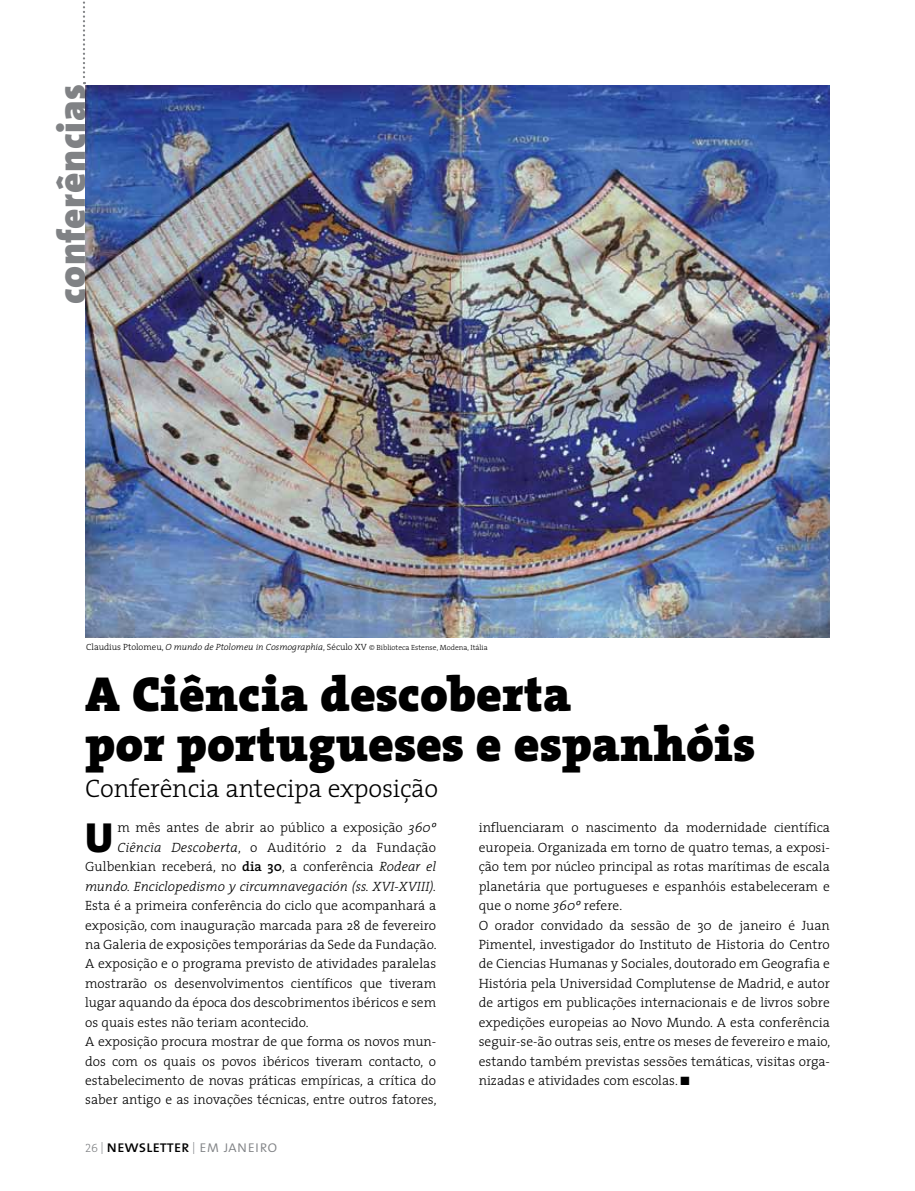
<style>
.page{position:relative;width:915px;height:1191px;background:#fff}
.page>*{position:absolute;margin:0;border:0;box-sizing:border-box;transform-origin:0 0}
.t1{font:900 49.5px/49.5px "The Serif";color:#000}
.t2{font:42.3px "The Sans Black Caps";color:#000}
.t3{font:900 39px "The Sans";letter-spacing:.015em;color:#808285}
.t4{font:300 25.5px "The Serif";letter-spacing:-.01em;color:#000}
.t5{font:16.5px "The Mix Caps";letter-spacing:-.01em;color:#000}
.t6{font:300 13.5px/19.5px "The Serif";color:#000}
.t7{font:300 7.5px "The Serif";color:#000}
.s1{font-size:9px}
.s2{font-style:italic;font-size:9px}
.s3{font-style:italic}
.s4{font-weight:600}
.s5{font-family:"The Serif Light Caps";font-size:12px;color:#808285}
.s6{font-family:"The Mix Light Caps";color:#808285}
</style>
<div class="page">
<svg style="left:83px;top:1px;width:2px;height:83px"></svg>
<img style="left:85px;top:85px;width:744px;height:552px">
<h3 class="t3" style="left:39px;top:304px;width:221px;rotate:-90deg">conferências</h3>
<p class="t7" style="left:86px;top:641px;width:403px"><span class="s1">Claudius Ptolomeu,</span> <span class="s2">O mundo de Ptolomeu in Cosmographia</span><span class="s1">, Século XV</span> © Biblioteca Estense, Modena, Itália</p>
<h1 class="t1" style="left:85px;top:668px;width:671px">A Ciência descoberta<br>por portugueses e espanhóis</h1>
<h3 class="t4" style="left:85px;top:767px;width:354px">Conferência antecipa exposição</h3>
<p class="t6" style="left:478px;top:817px;width:353px">influenciaram o nascimento da modernidade científica europeia. Organizada em torno de quatro temas, a exposi‑ ção tem por núcleo principal as rotas marítimas de escala planetária que portugueses e espanhóis estabeleceram e que o nome <span class="s3">360º</span> refere.<br>O orador convidado da sessão de 30 de janeiro é Juan Pimentel, investigador do Instituto de Historia do Centro de Ciencias Humanas y Sociales, doutorado em Geografia e História pela Universidad Complutense de Madrid, e autor de artigos em publicações internacionais e de livros sobre expedições europeias ao Novo Mundo. A esta conferência seguir-se-ão outras seis, entre os meses de fevereiro e maio, estando também previstas sessões temáticas, visitas orga‑ nizadas e atividades com escolas. ■</p>
<p class="t6" style="left:85px;top:817px;width:352px;text-align:right">m mês antes de abrir ao público a exposição <span class="s3">360º Ciência Descoberta</span>, o Auditório 2 da Fundação Gulbenkian receberá, no <span class="s4">dia 30</span>, a conferência <span class="s3">Rodear el mundo. Enciclopedismo y circumnavegación (ss. XVI-XVIII).</span></p>
<p class="t6" style="left:85px;top:895px;width:353px">Esta é a primeira conferência do ciclo que acompanhará a exposição, com inauguração marcada para 28 de fevereiro na Galeria de exposições temporárias da Sede da Fundação.<br>A exposição e o programa previsto de atividades paralelas mostrarão os desenvolvimentos científicos que tiveram lugar aquando da época dos descobrimentos ibéricos e sem os quais estes não teriam acontecido.<br>A exposição procura mostrar de que forma os novos mun‑ dos com os quais os povos ibéricos tiveram contacto, o estabelecimento de novas práticas empíricas, a crítica do saber antigo e as inovações técnicas, entre outros fatores,</p>
<h2 class="t2" style="left:85px;top:801px;width:30px">U</h2>
<p class="t5" style="left:85px;top:1132px;width:194px"><span class="s5">26 |</span> newsletter <span class="s5">|</span> <span class="s6">em janeiro</span></p>
</div>
